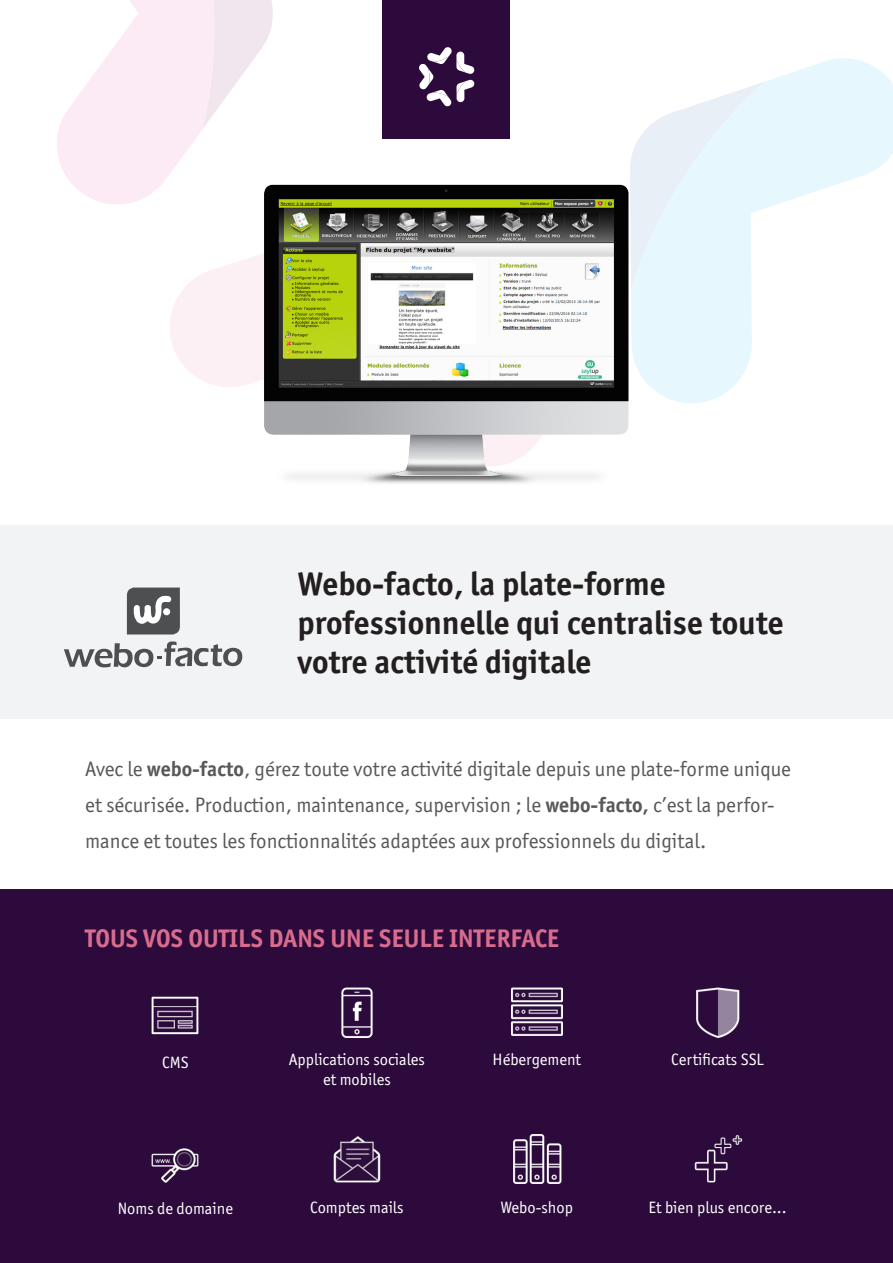
<style>
.page{position:relative;width:893px;height:1263px;background:#fff}
.page>*{position:absolute;margin:0;border:0;box-sizing:border-box;transform-origin:0 0}
.t1{font:700 33px/39px "Officina Sans ITC Std";color:#231f20}
.t2{font:700 25.5px "Officina Sans ITC Std";color:#d86c8d}
.t3{font:21px/36px "Officina Sans ITC Std";color:#57585a}
.t4{font:16.5px "Officina Sans ITC Std";color:#fff}
.s1{font-weight:700}
</style>
<div class="page">
<div style="left:0;top:890px;width:893px;height:373px;background:#2c0a3b"></div>
<svg style="left:170px;top:321px;width:81px;height:66px;fill:#fdf0f4"></svg>
<svg style="left:634px;top:58px;width:259px;height:345px;fill:#e9f7fd"></svg>
<div style="left:383px;top:0;width:127px;height:138px;background:#2c0a3b"></div>
<svg style="left:57px;top:0;width:445px;height:321px"></svg>
<div style="left:0;top:525px;width:893px;height:193px;background:#f2f3f4"></div>
<img style="left:251px;top:148px;width:391px;height:335px">
<svg style="left:64px;top:587px;width:178px;height:81px"></svg>
<div style="left:163px;top:608px;width:7px;height:7px;background:#fff;border-radius:50%"></div>
<img style="left:511px;top:987px;width:51px;height:49px">
<img style="left:696px;top:987px;width:44px;height:50px">
<img style="left:341px;top:987px;width:32px;height:50px">
<img style="left:151px;top:1148px;width:48px;height:35px">
<img style="left:333px;top:1136px;width:48px;height:47px">
<img style="left:151px;top:996px;width:48px;height:39px">
<img style="left:513px;top:1134px;width:49px;height:50px">
<img style="left:694px;top:1135px;width:49px;height:48px">
<p class="t1" style="left:298px;top:564px;width:370px">Webo-facto, la plate-forme</p>
<p class="t1" style="left:298px;top:603px;width:488px">professionnelle qui centralise toute votre activité digitale</p>
<p class="t3" style="left:85px;top:751px;width:707px">Avec le <span class="s1">webo-facto</span>, gérez toute votre activité digitale depuis une plate-forme unique et sécurisée. Production, maintenance, supervision ; le <span class="s1">webo-facto,</span> c’est la perfor&shy;mance et toutes les fonctionnalités adaptées aux professionnels du digital.</p>
<p class="t2" style="left:85px;top:923px;width:476px">TOUS VOS OUTILS DANS UNE SEULE INTERFACE</p>
<p class="t4" style="left:162px;top:1052px;width:28px">CMS</p>
<p class="t4" style="left:289px;top:1050px;width:138px">Applications sociales</p>
<p class="t4" style="left:323px;top:1070px;width:69px">et mobiles</p>
<p class="t4" style="left:493px;top:1050px;width:90px">Hébergement</p>
<p class="t4" style="left:671px;top:1050px;width:94px">Certificats SSL</p>
<p class="t4" style="left:118px;top:1199px;width:117px">Noms de domaine</p>
<p class="t4" style="left:310px;top:1198px;width:95px">Comptes mails</p>
<p class="t4" style="left:501px;top:1198px;width:74px">Webo-shop</p>
<p class="t4" style="left:648px;top:1198px;width:140px">Et bien plus encore...</p>
</div>
